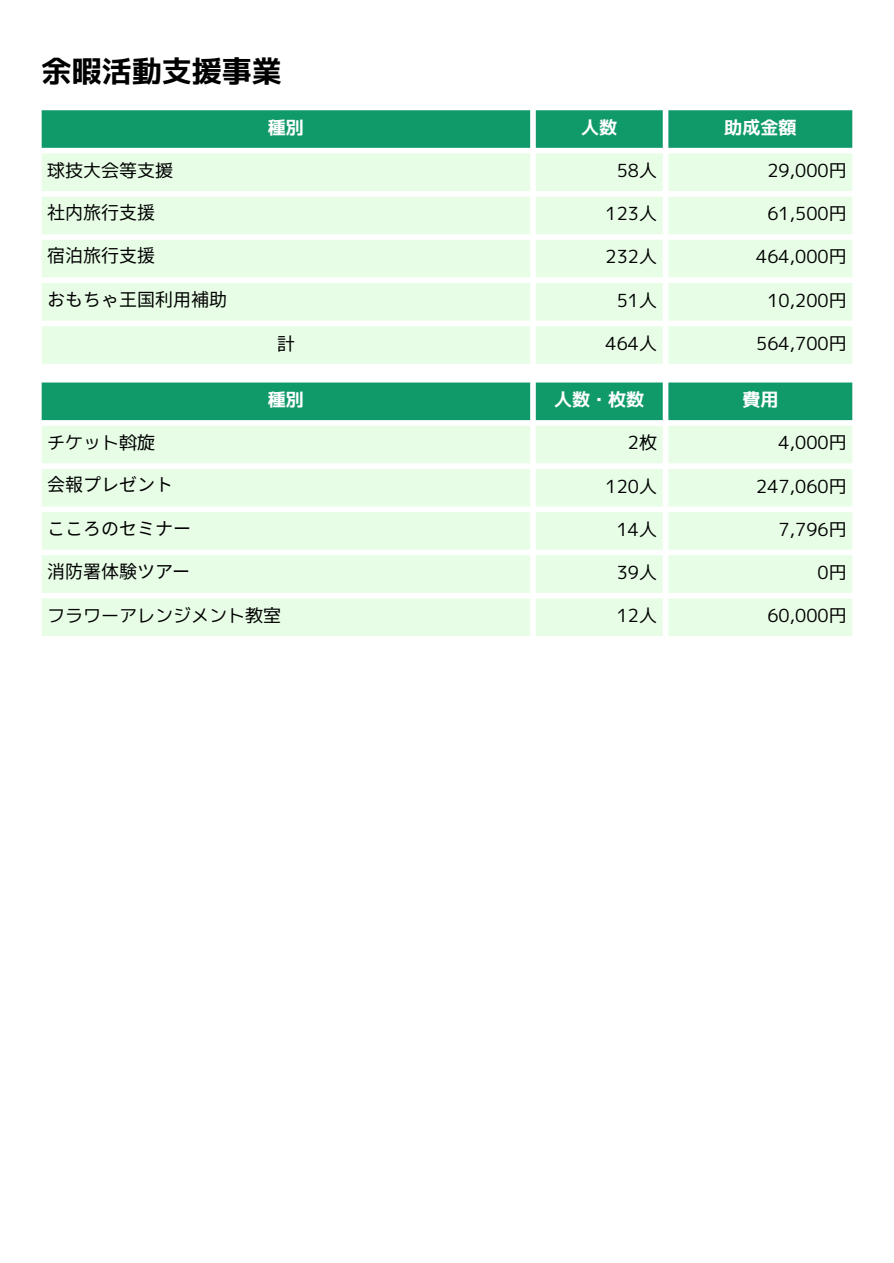
<style>
.page{position:relative;width:894px;height:1263px;background:#fff}
.page>*{position:absolute;margin:0;border:0;box-sizing:border-box;transform-origin:0 0}
.t1{font:30px "mplus 1 p bold";color:#000}
.t2{font:18px "mplus 1 p regular";color:#000}
.t3{font:18px "Noto Sans CJ Ksc";color:#000}
.t4{font:18px "mplus 1 p bold";color:#fff}
</style>
<div class="page">
<div style="left:42px;top:110px;width:810px;height:38px;background:#109a69"></div>
<svg style="left:42px;top:153px;width:810px;height:211px;fill:#e7fde6"></svg>
<div style="left:42px;top:382px;width:810px;height:38px;background:#109a69"></div>
<svg style="left:42px;top:426px;width:810px;height:210px;fill:#e7fde6"></svg>
<h1 class="t1" style="left:42px;top:50px;width:241px">余暇活動支援事業</h1>
<p class="t4" style="left:268px;top:115px;width:38px">種別</p>
<p class="t4" style="left:581px;top:115px;width:38px">人数</p>
<p class="t4" style="left:724px;top:115px;width:74px">助成金額</p>
<p class="t2" style="left:47px;top:158px;width:127px">球技大会等支援</p>
<p class="t2" style="left:616px;top:158px;width:42px">58人</p>
<p class="t2" style="left:767px;top:158px;width:81px">29,000円</p>
<p class="t3" style="left:47px;top:198px;width:109px">社内旅行支援</p>
<p class="t2" style="left:605px;top:201px;width:53px">123人</p>
<p class="t2" style="left:767px;top:201px;width:81px">61,500円</p>
<p class="t3" style="left:47px;top:241px;width:109px">宿泊旅行支援</p>
<p class="t2" style="left:605px;top:244px;width:53px">232人</p>
<p class="t2" style="left:756px;top:244px;width:92px">464,000円</p>
<p class="t3" style="left:47px;top:285px;width:181px">おもちゃ王国利用補助</p>
<p class="t2" style="left:616px;top:287px;width:42px">51人</p>
<p class="t2" style="left:767px;top:287px;width:81px">10,200円</p>
<p class="t2" style="left:277px;top:330px;width:19px">計</p>
<p class="t2" style="left:605px;top:330px;width:53px">464人</p>
<p class="t2" style="left:756px;top:330px;width:92px">564,700円</p>
<p class="t4" style="left:268px;top:387px;width:38px">種別</p>
<p class="t4" style="left:554px;top:387px;width:92px">人数・枚数</p>
<p class="t4" style="left:742px;top:387px;width:37px">費用</p>
<p class="t2" style="left:47px;top:430px;width:109px">チケット斡旋</p>
<p class="t2" style="left:627px;top:430px;width:31px">2枚</p>
<p class="t2" style="left:778px;top:430px;width:70px">4,000円</p>
<p class="t3" style="left:47px;top:470px;width:127px">会報プレゼント</p>
<p class="t2" style="left:605px;top:473px;width:53px">120人</p>
<p class="t2" style="left:756px;top:473px;width:92px">247,060円</p>
<p class="t3" style="left:47px;top:514px;width:145px">こころのセミナー</p>
<p class="t2" style="left:616px;top:516px;width:42px">14人</p>
<p class="t2" style="left:778px;top:516px;width:70px">7,796円</p>
<p class="t3" style="left:47px;top:557px;width:144px">消防署体験ツアー</p>
<p class="t2" style="left:616px;top:560px;width:42px">39人</p>
<p class="t2" style="left:817px;top:560px;width:31px">0円</p>
<p class="t2" style="left:47px;top:603px;width:235px">フラワーアレンジメント教室</p>
<p class="t2" style="left:616px;top:603px;width:42px">12人</p>
<p class="t2" style="left:767px;top:603px;width:81px">60,000円</p>
</div>
